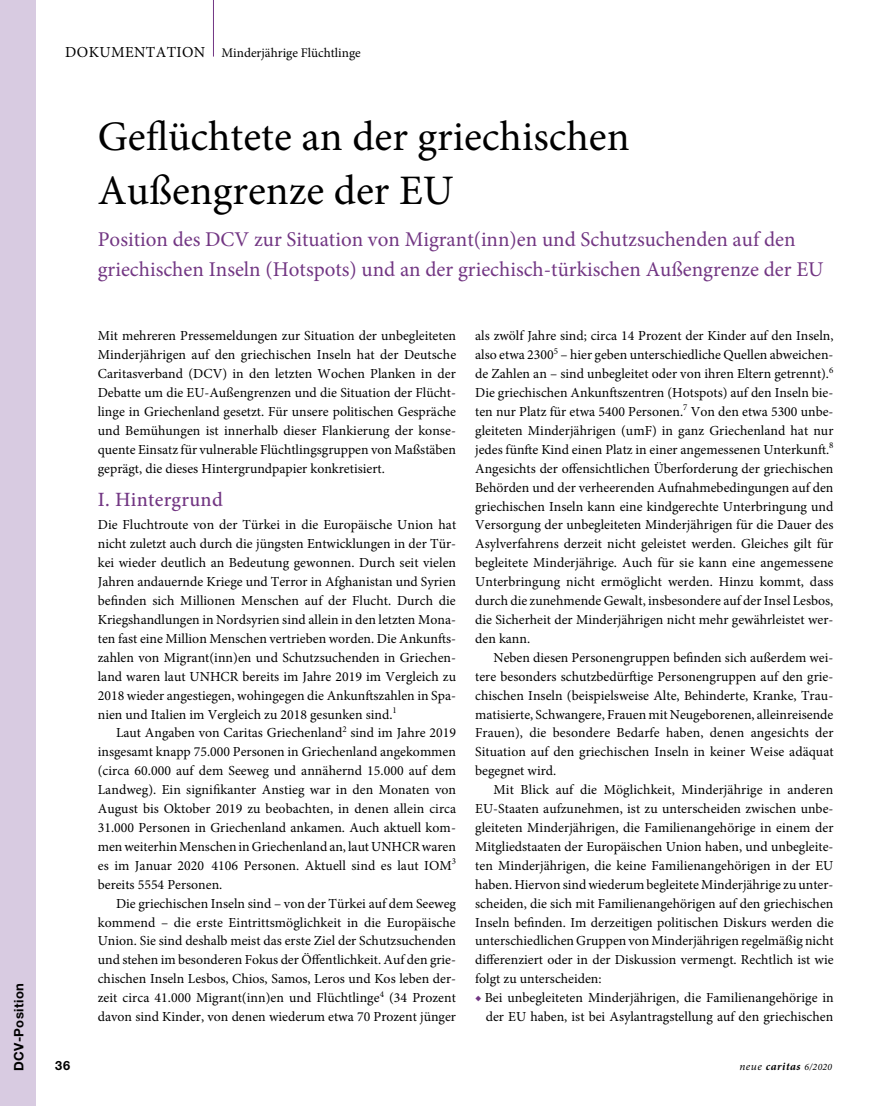
<style>
.page{position:relative;width:893px;height:1106px;background:#fff}
.page>*{position:absolute;margin:0;border:0;box-sizing:border-box;transform-origin:0 0}
.t1{font:42px/54px "Minion Pro";color:#000}
.t2{font:21px/30px "Minion Pro";color:#723683}
.t3{font:500 20.25px "Minion Pro";letter-spacing:.015em;color:#723683}
.t4{font:15.3px "Minion Pro";letter-spacing:.025em;color:#000}
.t5{font:13.8px/18.9px "Minion Pro";color:#000;text-align:justify}
.t6{font:13.2px "Minion Pro";color:#000}
.t7{font:700 13.05px "Helvetica Neue LT Std";letter-spacing:.03em;color:#000}
.t8{font:700 12.75px "Helvetica Neue LT Std";color:#000}
.t9{font:italic 700 11.25px "Minion Pro";letter-spacing:.045em;color:#000}
.s1{color:#723683}
.s2{font-weight:400}
.s3{font-weight:400;font-size:9.75px}
</style>
<div class="page">
<div style="left:0;top:0;width:36px;height:1106px;background:#d8cbe1"></div>
<hr style="left:213px;top:0;width:1px;height:57px;background:#723683">
<p class="t7" style="left:11px;top:1071px;width:89px;rotate:-90deg">DCV-Position</p>
<p class="t4" style="left:65px;top:41px;width:141px">DOKUMENTATION</p>
<p class="t6" style="left:222px;top:43px;width:141px">Minderjährige Flüchtlinge</p>
<h1 class="t1" style="left:98px;top:109px;width:533px">Geflüchtete an der griechischen<br>Außengrenze der EU</h1>
<h2 class="t2" style="left:98px;top:225px;width:727px">Position des DCV zur Situation von Migrant(inn)en und Schutzsuchenden auf den griechischen Inseln (Hotspots) und an der griechisch-türkischen Außengrenze der EU</h2>
<p class="t8" style="left:55px;top:1057px;width:16px">36</p>
<p class="t5" style="left:98px;top:326px;width:360px">Mit mehreren Pressemeldungen zur Situation der unbegleiteten Minderjährigen auf den griechischen Inseln hat der Deutsche Caritasverband (DCV) in den letzten Wochen Planken in der Debatte um die EU-Außengrenzen und die Situation der Flücht&shy;linge in Griechenland gesetzt. Für unsere politischen Gespräche und Bemühungen ist innerhalb dieser Flankierung der konse&shy;quente Einsatz für vulnerable Flüchtlingsgruppen von Maßstäben geprägt, die dieses Hintergrundpapier konkretisiert.</p>
<h3 class="t3" style="left:98px;top:486px;width:126px">I. Hintergrund</h3>
<p class="t5" style="left:98px;top:515px;width:360px">Die Fluchtroute von der Türkei in die Europäische Union hat nicht zuletzt auch durch die jüngsten Entwicklungen in der Tür&shy;kei wieder deutlich an Bedeutung gewonnen. Durch seit vielen Jahren andauernde Kriege und Terror in Afghanistan und Syrien befinden sich Millionen Menschen auf der Flucht. Durch die Kriegshandlungen in Nordsyrien sind allein in den letzten Mona&shy;ten fast eine Million Menschen vertrieben worden. Die Ankunfts&shy;zahlen von Migrant(inn)en und Schutzsuchenden in Griechen&shy;land waren laut UNHCR bereits im Jahre 2019 im Vergleich zu 2018 wieder angestiegen, wohingegen die Ankunftszahlen in Spa&shy;nien und Italien im Vergleich zu 2018 gesunken sind.<sup>1</sup></p>
<p class="t5" style="left:98px;top:723px;width:360px;text-indent:18px">Laut Angaben von Caritas Griechenland<sup>2</sup> sind im Jahre 2019 insgesamt knapp 75.000 Personen in Griechenland angekommen (circa 60.000 auf dem Seeweg und annähernd 15.000 auf dem Landweg). Ein signifikanter Anstieg war in den Monaten von August bis Oktober 2019 zu beobachten, in denen allein circa 31.000 Personen in Griechenland ankamen. Auch aktuell kom&shy;men weiterhin Menschen in Griechenland an, laut UNHCR waren es im Januar 2020 4106 Personen. Aktuell sind es laut IOM<sup>3 </sup>bereits 5554 Personen.</p>
<p class="t5" style="left:98px;top:893px;width:360px;text-indent:18px">Die griechischen Inseln sind – von der Türkei auf dem Seeweg kommend – die erste Eintrittsmöglichkeit in die Europäische Union. Sie sind deshalb meist das erste Ziel der Schutzsuchenden und stehen im besonderen Fokus der Öffentlichkeit. Auf den grie&shy;chischen Inseln Lesbos, Chios, Samos, Leros und Kos leben der&shy;zeit circa 41.000 Migrant(inn)en und Flüchtlinge<sup>4</sup> (34 Prozent davon sind Kinder, von denen wiederum etwa 70 Prozent jünger</p>
<p class="t5" style="left:475px;top:326px;width:360px">als zwölf Jahre sind; circa 14 Prozent der Kinder auf den Inseln, also etwa 2300<sup>5</sup> – hier geben unterschiedliche Quellen abweichen&shy;de Zahlen an – sind unbegleitet oder von ihren Eltern getrennt).<sup>6<br></sup>Die griechischen Ankunftszentren (Hotspots) auf den Inseln bie&shy;ten nur Platz für etwa 5400 Personen.<sup>7</sup> Von den etwa 5300 unbe&shy;gleiteten Minderjährigen (umF) in ganz Griechenland hat nur jedes fünfte Kind einen Platz in einer angemessenen Unterkunft.<sup>8<br></sup>Angesichts der offensichtlichen Überforderung der griechischen Behörden und der verheerenden Aufnahmebedingungen auf den griechischen Inseln kann eine kindgerechte Unterbringung und Versorgung der unbegleiteten Minderjährigen für die Dauer des Asylverfahrens derzeit nicht geleistet werden. Gleiches gilt für begleitete Minderjährige. Auch für sie kann eine angemessene Unterbringung nicht ermöglicht werden. Hinzu kommt, dass durch die zunehmende Gewalt, insbesondere auf der Insel Lesbos, die Sicherheit der Minderjährigen nicht mehr gewährleistet wer&shy;den kann.</p>
<p class="t5" style="left:475px;top:648px;width:360px;text-indent:18px">Neben diesen Personengruppen befinden sich außerdem wei&shy;tere besonders schutzbedürftige Personengruppen auf den grie&shy;chischen Inseln (beispielsweise Alte, Behinderte, Kranke, Trau&shy;matisierte, Schwangere, Frauen mit Neugeborenen, alleinreisende Frauen), die besondere Bedarfe haben, denen angesichts der Situation auf den griechischen Inseln in keiner Weise adäquat begegnet wird.</p>
<p class="t5" style="left:475px;top:780px;width:360px;text-indent:18px">Mit Blick auf die Möglichkeit, Minderjährige in anderen EU-Staaten aufzunehmen, ist zu unterscheiden zwischen unbe&shy;gleiteten Minderjährigen, die Familienangehörige in einem der Mitgliedstaaten der Europäischen Union haben, und unbegleite&shy;ten Minderjährigen, die keine Familienangehörigen in der EU haben. Hiervon sind wiederum begleitete Minderjährige zu unter&shy;scheiden, die sich mit Familienangehörigen auf den griechischen Inseln befinden. Im derzeitigen politischen Diskurs werden die unterschiedlichen Gruppen von Minderjährigen regelmäßig nicht differenziert oder in der Diskussion vermengt. Rechtlich ist wie folgt zu unterscheiden:</p>
<p class="t5" style="left:475px;top:988px;width:360px;text-align:right"><span class="s1">◆</span> Bei unbegleiteten Minderjährigen, die Familienangehörige in der EU haben, ist bei Asylantragstellung auf den griechischen</p>
<p class="t9" style="left:739px;top:1058px;width:94px"><span class="s2">neue</span> caritas <span class="s3">6/2020</span></p>
</div>
